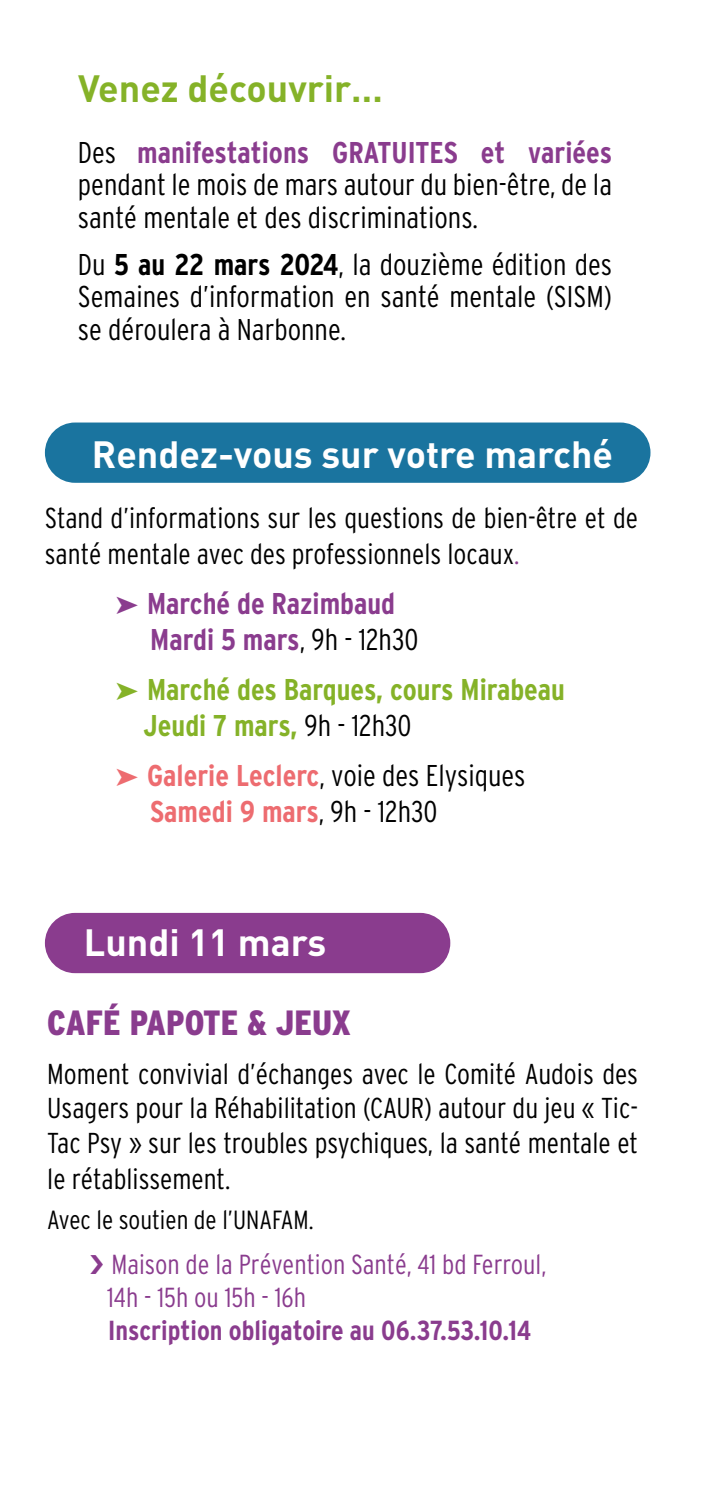
<style>
.page{position:relative;width:709px;height:1489px;background:#fff}
.page>*{position:absolute;margin:0;border:0;box-sizing:border-box;transform-origin:0 0}
.t1{font:700 37.5px "DIN";color:#fff}
.t2{font:700 37.5px "DIN";color:#85b228}
.t3{font:900 condensed 35px "Interstate";color:#8a3c8e}
.t4{font:300 condensed 30px/32.5px "Interstate";color:#000;text-align:justify}
.t5{font:700 condensed 30px/36px "Interstate";color:#85b228}
.t6{font:700 condensed 30px/36px "Interstate";color:#8a3c8e}
.t7{font:300 condensed 28.75px/35px "Interstate";color:#000;text-align:justify}
.t8{font:300 condensed 27.5px/33px "Interstate";color:#8a3c8e}
.t9{font:700 condensed 27.5px "Interstate";color:#8a3c8e}
.t10{font:300 condensed 26.25px "Interstate";color:#000}
.s1{font-weight:700;color:#8a3c8e}
.s2{font-weight:700}
.s3{color:#8a3c8e}
.s4{font-weight:300;color:#000}
.s5{color:#ed6c70}
.s6{font-weight:700;color:#ed6c70}
</style>
<div class="page">
<div style="left:45px;top:912px;width:405px;height:61px;background:#8a3c8e;border-radius:30px"></div>
<div style="left:45px;top:422px;width:605px;height:61px;background:#1a749f;border-radius:30px"></div>
<p class="t2" style="left:78px;top:64px;width:306px">Venez découvrir…</p>
<p class="t4" style="left:78px;top:136px;width:535px">Des <span class="s1">manifestations GRATUITES et variées </span>pendant le mois de mars autour du bien-être, de la santé mentale et des discriminations.</p>
<p class="t4" style="left:78px;top:247px;width:535px">Du <span class="s2">5 au 22 mars 2024</span>, la douzième édition des Semaines d’information en santé mentale (SISM) se déroulera à Narbonne.</p>
<p class="t1" style="left:92px;top:429px;width:523px">Rendez-vous sur votre marché</p>
<p class="t7" style="left:45px;top:499px;width:594px;line-height:36px">Stand d’informations sur les questions de bien-être et de santé mentale avec des professionnels locaux<span class="s3">.</span></p>
<p class="t6" style="left:150px;top:585px;width:270px;text-indent:-35px">➤ Marché de Razimbaud<br>Mardi 5 mars<span class="s4">, 9h - 12h30</span></p>
<p class="t5" style="left:143px;top:671px;width:423px;text-indent:-28px">➤ Marché des Barques, cours Mirabeau<br>Jeudi 7 mars, <span class="s4">9h - 12h30</span></p>
<p class="t4" style="left:150px;top:757px;width:377px;line-height:36px;text-indent:-35px"><span class="s5">➤</span> <span class="s6">Galerie Leclerc</span>, voie des Elysiques<br><span class="s6">Samedi 9 mars</span>, 9h - 12h30</p>
<p class="t1" style="left:84px;top:918px;width:244px">Lundi 11 mars</p>
<p class="t3" style="left:47px;top:1003px;width:305px">CAFÉ PAPOTE &amp; JEUX</p>
<p class="t7" style="left:47px;top:1055px;width:592px">Moment convivial d’échanges avec le Comité Audois des Usagers pour la Réhabilitation (CAUR) autour du jeu « Tic-Tac Psy » sur les troubles psychiques, la santé mentale et le rétablissement.</p>
<p class="t10" style="left:47px;top:1204px;width:268px">Avec le soutien de l’UNAFAM.</p>
<p class="t8" style="left:107px;top:1247px;width:441px">Maison de la Prévention Santé, 41 bd Ferroul,<br>14h - 15h ou 15h - 16h</p>
<p class="t9" style="left:108px;top:1314px;width:424px">Inscription obligatoire au 06.37.53.10.14</p>
</div>
